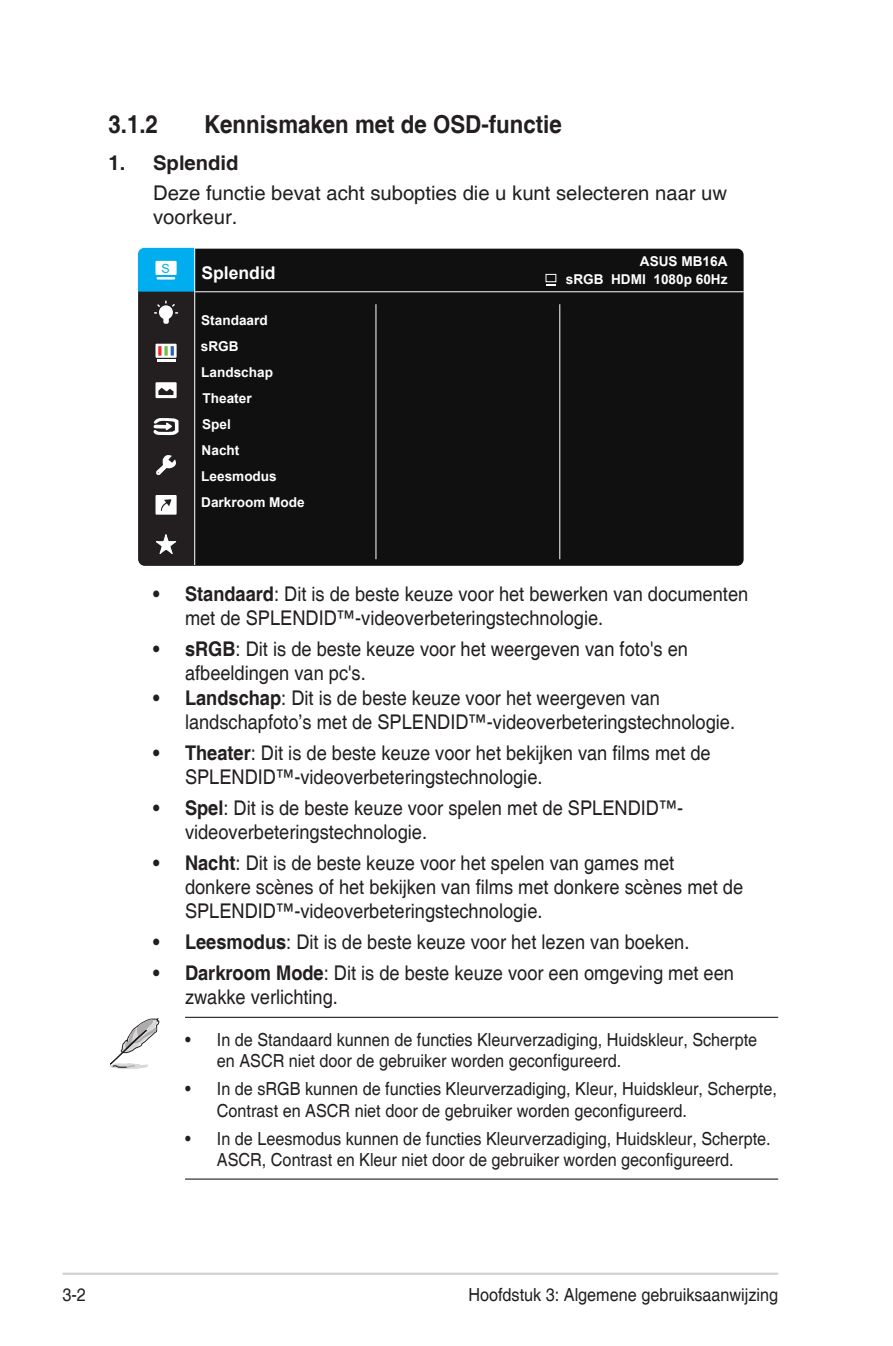
<style>
.page{position:relative;width:893px;height:1346px;background:#fff}
.page>*{position:absolute;margin:0;border:0;box-sizing:border-box;transform-origin:0 0}
.Heading_2{font:700 24.75px "Helvetica";color:#231f20;scale:.9 1}
.Body_Text_Indent{font:20.25px/24.3px "Helvetica";color:#231f20;scale:.9 1}
.Body_Text_Indent-2{font:20.25px/24.3px "Helvetica";color:#231f20}
.OSD_Item{font:700 20.25px "Helvetica";color:#231f20}
.t1{font:18px/21.6px "Helvetica";color:#231f20;scale:.9 1}
.t2{font:700 17.55px "Arial";color:#fff}
.t3{font:700 13.5px/26.1px "Arial";color:#fff}
.t4{font:12.6px "Arial";color:#00aeef}
.s1{font-weight:700}
</style>
<div class="page">
<hr style="left:63px;top:1272px;width:715px;height:3px;background:#d1d2d4">
<div style="left:138px;top:249px;width:606px;height:317px;background:#101010;border-radius:6px"></div>
<hr style="left:139px;top:291px;width:605px;height:1px;background:#fff">
<hr style="left:376px;top:304px;width:1px;height:255px;background:#fff">
<hr style="left:559px;top:304px;width:1px;height:255px;background:#fff">
<div style="left:546px;top:274px;width:10px;height:8px;border:1px solid #fff"></div>
<svg style="left:138px;top:248px;width:57px;height:317px;background:#3b4c54"></svg>
<hr style="left:185px;top:1017px;width:593px;height:1px;background:#231f20">
<hr style="left:185px;top:1178px;width:593px;height:1px;background:#231f20">
<svg style="left:109px;top:1018px;width:50px;height:51px"></svg>
<p class="Heading_2" style="left:108px;top:109px;width:57px">3.1.2</p>
<p class="Heading_2" style="left:204px;top:109px;width:399px">Kennismaken met de OSD-functie</p>
<p class="OSD_Item" style="left:108px;top:150px;width:132px">1. Splendid</p>
<p class="Body_Text_Indent-2" style="left:153px;top:181px;width:576px">Deze functie bevat acht subopties die u kunt selecteren naar uw voorkeur.</p>
<p class="t4" style="left:162px;top:260px;width:10px">S</p>
<p class="t2" style="left:201px;top:261px;width:76px">Splendid</p>
<p class="t3" style="left:201px;top:307px;width:68px">Standaard sRGB</p>
<p class="t3" style="left:201px;top:359px;width:73px">Landschap</p>
<p class="t3" style="left:202px;top:385px;width:51px">Theater</p>
<p class="t3" style="left:202px;top:411px;width:39px">Spel<br>Nacht</p>
<p class="t3" style="left:201px;top:464px;width:105px">Leesmodus<br>Darkroom Mode</p>
<p class="t3" style="left:640px;top:248px;width:89px">ASUS MB16A</p>
<p class="t3" style="left:566px;top:266px;width:163px">sRGB HDMI 1080p 60Hz</p>
<p class="Body_Text_Indent" style="left:185px;top:583px;width:627px;text-indent:-32px"><span class="s1">• Standaard</span>: Dit is de beste keuze voor het bewerken van documenten met de SPLENDID™-videoverbeteringstechnologie.</p>
<p class="Body_Text_Indent" style="left:185px;top:638px;width:560px;text-indent:-32px"><span class="s1">• sRGB</span>: Dit is de beste keuze voor het weergeven van foto's en afbeeldingen van pc's.</p>
<p class="Body_Text_Indent" style="left:185px;top:686px;width:613px;text-indent:-32px"><span class="s1">• Landschap</span>: Dit is de beste keuze voor het weergeven van landschapfoto’s met de SPLENDID™-videoverbeteringstechnologie.</p>
<p class="Body_Text_Indent" style="left:185px;top:741px;width:586px;text-indent:-32px"><span class="s1">• Theater</span>: Dit is de beste keuze voor het bekijken van films met de<br>SPLENDID™-videoverbeteringstechnologie.</p>
<p class="Body_Text_Indent" style="left:185px;top:796px;width:555px;text-indent:-32px"><span class="s1">• Spel</span>: Dit is de beste keuze voor spelen met de SPLENDID™- videoverbeteringstechnologie.</p>
<p class="Body_Text_Indent" style="left:185px;top:851px;width:622px;text-indent:-32px"><span class="s1">• Nacht</span>: Dit is de beste keuze voor het spelen van games met donkere scènes of het bekijken van films met donkere scènes met de<br>SPLENDID™-videoverbeteringstechnologie.</p>
<p class="Body_Text_Indent" style="left:153px;top:930px;width:597px"><span class="s1">• Leesmodus</span>: Dit is de beste keuze voor het lezen van boeken.</p>
<p class="Body_Text_Indent" style="left:185px;top:961px;width:611px;text-indent:-32px"><span class="s1">• Darkroom Mode</span>: Dit is de beste keuze voor een omgeving met een zwakke verlichting.</p>
<p class="t1" style="left:217px;top:1029px;width:602px;text-indent:-32px">• In de Standaard kunnen de functies Kleurverzadiging, Huidskleur, Scherpte en ASCR niet door de gebruiker worden geconfigureerd.</p>
<p class="t1" style="left:217px;top:1078px;width:624px;text-indent:-32px">• In de sRGB kunnen de functies Kleurverzadiging, Kleur, Huidskleur, Scherpte,<br>Contrast en ASCR niet door de gebruiker worden geconfigureerd.</p>
<p class="t1" style="left:185px;top:1128px;width:652px;text-align:center">• In de Leesmodus kunnen de functies Kleurverzadiging, Huidskleur, Scherpte.<br>ASCR, Contrast en Kleur niet door de gebruiker worden geconfigureerd.</p>
<p class="t1" style="left:63px;top:1284px;width:28px">3-2</p>
<p class="t1" style="left:468px;top:1284px;width:346px">Hoofdstuk 3: Algemene gebruiksaanwijzing</p>
</div>
